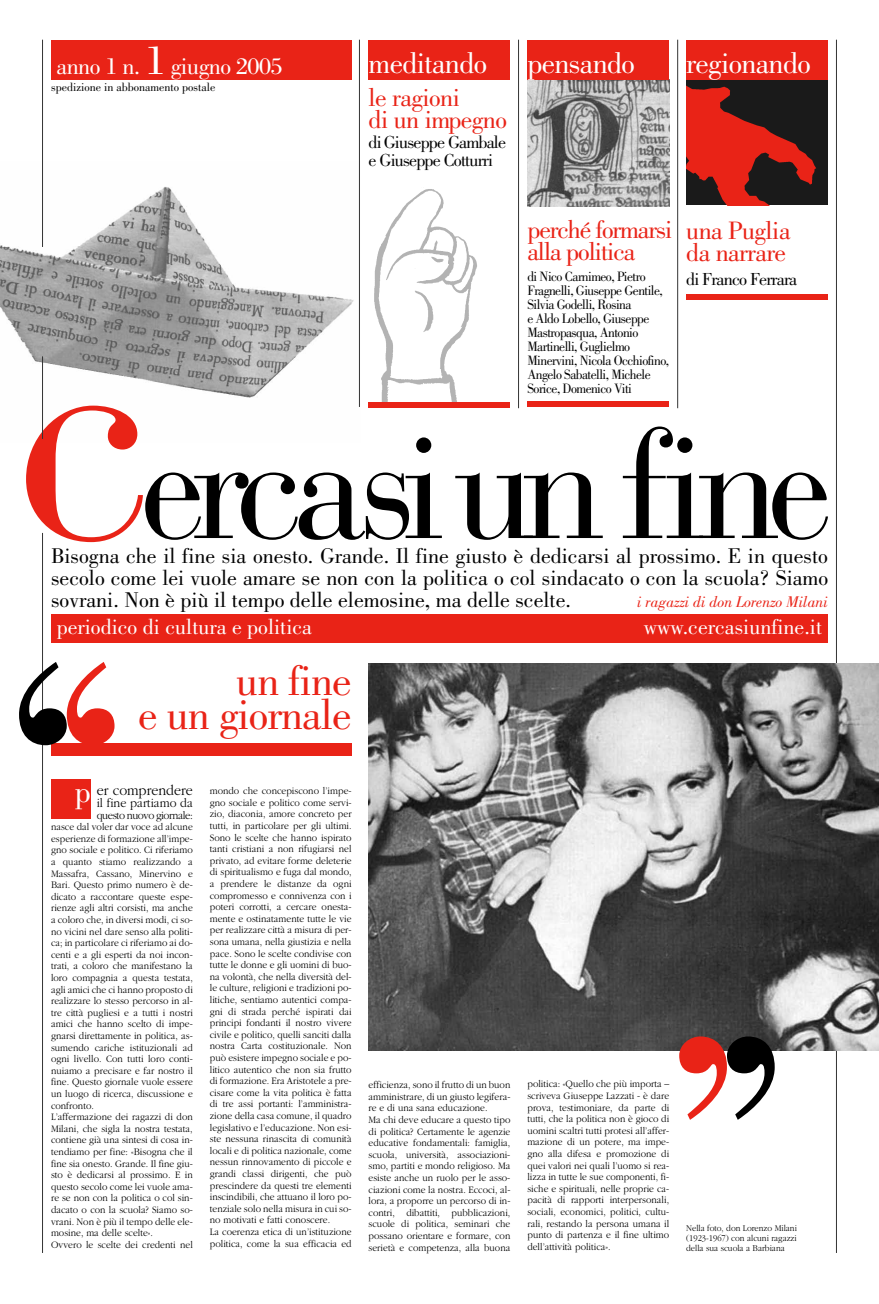
<style>
.page{position:relative;width:879px;height:1304px;background:#fff}
.page>*{position:absolute;margin:0;border:0;box-sizing:border-box;transform-origin:0 0}
.t1{font:318.3px "Bodoni";color:#000}
.t2{font:318.3px "Bodoni";color:#e92317}
.t3{font:151.7px "Bauer Bodoni";letter-spacing:-.075em;color:#000}
.t4{font:43.8px/34.9px "Bodoni";letter-spacing:-.02em;color:#e92317;text-align:right}
.t5{font:32px "Bodoni";color:#fff}
.t6{font:30px "Bodoni";letter-spacing:-.02em;color:#fff}
.t7{font:26px/22px "Bodoni";letter-spacing:-.02em;color:#e92317}
.t8{font:26px/22px "Bodoni";letter-spacing:-.04em;color:#e92317}
.t9{font:24px "Bodoni";letter-spacing:-.02em;color:#fff}
.t10{font:22px/22px "Bodoni";color:#000;text-align:justify}
.t11{font:22px "Bodoni";color:#fff}
.t12{font:18px/18px "Bodoni";letter-spacing:-.045em;color:#000}
.t13{font:italic 16px "Bodoni";letter-spacing:-.005em;color:#e92317}
.t14{font:300 15px "Garamond";color:#000;scale:.93 1}
.t15{font:14px/14px "Bodoni";letter-spacing:-.04em;color:#000;scale:.96 1}
.t16{font:300 13px "Garamond";letter-spacing:.005em;color:#000;scale:.93 1}
.t17{font:12px "Bodoni";color:#000}
.t18{font:300 11.5px "Garamond";letter-spacing:-.04em;color:#000;scale:.93 1}
.t19{font:300 10.3px/11.6px "Garamond";letter-spacing:.005em;color:#000;scale:.93 1}
.t20{font:300 9.1px/10px "Garamond";color:#000;text-align:justify;scale:.93 1}
.s1{font-size:42px}
.s2{font-size:307.5px;color:#e92317}
.s3{color:#e92317}
.s4{color:#000}
</style>
<div class="page">
<img style="left:369px;top:189px;width:141px;height:214px">
<hr style="left:836px;top:40px;width:1px;height:1213px;background:#333">
<hr style="left:42px;top:533px;width:1px;height:720px;background:#333">
<img style="left:369px;top:663px;width:510px;height:388px">
<img style="left:1px;top:162px;width:358px;height:245px">
<img style="left:527px;top:79px;width:142px;height:127px">
<img style="left:686px;top:79px;width:142px;height:126px">
<div style="left:51px;top:615px;width:777px;height:28px;background:#e92317"></div>
<div style="left:686px;top:40px;width:142px;height:39px;background:#e92317"></div>
<div style="left:527px;top:40px;width:142px;height:39px;background:#e92317"></div>
<div style="left:527px;top:401px;width:142px;height:6px;background:#e92317"></div>
<div style="left:51px;top:743px;width:300px;height:13px;background:#e92317"></div>
<div style="left:369px;top:403px;width:141px;height:5px;background:#e92317"></div>
<div style="left:686px;top:294px;width:142px;height:6px;background:#e92317"></div>
<div style="left:369px;top:40px;width:141px;height:39px;background:#e92317"></div>
<div style="left:51px;top:40px;width:300px;height:39px;background:#e92317"></div>
<div style="left:51px;top:779px;width:40px;height:40px;background:#e92317"></div>
<hr style="left:677px;top:40px;width:1px;height:368px;background:#333">
<hr style="left:518px;top:40px;width:1px;height:368px;background:#333">
<hr style="left:359px;top:40px;width:1px;height:367px;background:#333">
<hr style="left:42px;top:40px;width:1px;height:207px;background:#333">
<hr style="left:42px;top:356px;width:1px;height:83px;background:#333">
<h3 class="t9" style="left:57px;top:57px;width:228px">anno 1 n. <span class="s1">1</span> giugno 2005</h3>
<h3 class="t6" style="left:369px;top:52px;width:120px">meditando</h3>
<h3 class="t6" style="left:527px;top:52px;width:109px">pensando</h3>
<h3 class="t6" style="left:686px;top:52px;width:126px">regionando</h3>
<p class="t17" style="left:51px;top:82px;width:166px">spedizione in abbonamento postale</p>
<h3 class="t7" style="left:369px;top:89px;width:140px">le ragioni<br>di un impegno</h3>
<h3 class="t12" style="left:369px;top:135px;width:139px">di Giuseppe Gambale e Giuseppe Cotturri</h3>
<h3 class="t8" style="left:527px;top:221px;width:146px">perché formarsi alla politica</h3>
<h3 class="t15" style="left:527px;top:271px;width:149px">di Nico Carnimeo, Pietro<br>Fragnelli, Giuseppe Gentile,<br>Silvia Godelli, Rosina<br>e Aldo Lobello, Giuseppe<br>Mastropasqua, Antonio<br>Martinelli, Guglielmo<br>Minervini, Nicola Occhiofino,<br>Angelo Sabatelli, Michele<br>Sorice, Domenico Viti</h3>
<h3 class="t7" style="left:686px;top:222px;width:106px">una Puglia da narrare</h3>
<h3 class="t12" style="left:686px;top:272px;width:112px">di Franco Ferrara</h3>
<h2 class="t3" style="left:14px;top:431px;width:820px"><span class="s2">c</span>ercasiun fine</h2>
<h3 class="t10" style="left:51px;top:547px;width:778px">Bisogna che il fine sia onesto. Grande. Il fine giusto è dedicarsi al prossimo. E in questo secolo come lei vuole amare se non con la politica o col sindacato o con la scuola? Siamo sovrani. Non è più il tempo delle elemosine, ma delle scelte.</h3>
<h3 class="t11" style="left:57px;top:619px;width:257px">periodico di cultura e politica</h3>
<h3 class="t11" style="left:643px;top:619px;width:180px">www.cercasiunfine.it</h3>
<h3 class="t13" style="left:637px;top:596px;width:192px">i ragazzi di don Lorenzo Milani</h3>
<h1 class="t1" style="left:6px;top:652px;width:120px">‘<span class="s3">‘</span></h1>
<h3 class="t4" style="left:138px;top:667px;width:215px">un fine<br>e un giornale</h3>
<h3 class="t14" style="left:97px;top:781px;width:105px">er comprendere</h3>
<p class="t16" style="left:97px;top:795px;width:105px">il fine partiamo da</p>
<p class="t18" style="left:97px;top:808px;width:105px">questo nuovo giornale:</p>
<p class="t19" style="left:51px;top:821px;width:154px">nasce dal voler dar voce ad alcune esperienze di formazione all’impe&shy;gno sociale e politico. Ci riferiamo a quanto stiamo realizzando a Massafra, Cassano, Minervino e Bari. Questo primo numero è de&shy;dicato a raccontare queste espe&shy;rienze agli altri corsisti, ma anche a coloro che, in diversi modi, ci so&shy;no vicini nel dare senso alla politi&shy;ca; in particolare ci riferiamo ai do&shy;centi e a gli esperti da noi incon&shy;trati, a coloro che manifestano la loro compagnia a questa testata, agli amici che ci hanno proposto di realizzare lo stesso percorso in al&shy;tre città pugliesi e a tutti i nostri amici che hanno scelto di impe&shy;gnarsi direttamente in politica, as&shy;sumendo cariche istituzionali ad ogni livello. Con tutti loro conti&shy;nuiamo a precisare e far nostro il fine. Questo giornale vuole essere un luogo di ricerca, discussione e confronto.<br>L’affermazione dei ragazzi di don Milani, che sigla la nostra testata, contiene già una sintesi di cosa in&shy;tendiamo per fine: «Bisogna che il fine sia onesto. Grande. Il fine giu&shy;sto è dedicarsi al prossimo. E in questo secolo come lei vuole ama&shy;re se non con la politica o col sin&shy;dacato o con la scuola? Siamo so&shy;vrani. Non è più il tempo delle ele&shy;mosine, ma delle scelte».<br>Ovvero le scelte dei credenti nel</p>
<h3 class="t5" style="left:75px;top:779px;width:17px">p</h3>
<p class="t19" style="left:210px;top:785px;width:154px">mondo che concepiscono l’impe&shy;gno sociale e politico come servi&shy;zio, diaconia, amore concreto per tutti, in particolare per gli ultimi.<br>Sono le scelte che hanno ispirato tanti cristiani a non rifugiarsi nel privato, ad evitare forme deleterie di spiritualismo e fuga dal mondo, a prendere le distanze da ogni compromesso e connivenza con i poteri corrotti, a cercare onesta&shy;mente e ostinatamente tutte le vie per realizzare città a misura di per&shy;sona umana, nella giustizia e nella pace. Sono le scelte condivise con tutte le donne e gli uomini di buo&shy;na volontà, che nella diversità del&shy;le culture, religioni e tradizioni po&shy;litiche, sentiamo autentici compa&shy;gni di strada perché ispirati dai principi fondanti il nostro vivere civile e politico, quelli sanciti dalla nostra Carta costituzionale. Non può esistere impegno sociale e po&shy;litico autentico che non sia frutto di formazione. Era Aristotele a pre&shy;cisare come la vita politica è fatta di tre assi portanti: l’amministra&shy;zione della casa comune, il quadro legislativo e l’educazione. Non esi&shy;ste nessuna rinascita di comunità locali e di politica nazionale, come nessun rinnovamento di piccole e grandi classi dirigenti, che può prescindere da questi tre elementi inscindibili, che attuano il loro po&shy;tenziale solo nella misura in cui so&shy;no motivati e fatti conoscere.<br>La coerenza etica di un’istituzione politica, come la sua efficacia ed</p>
<p class="t19" style="left:369px;top:1079px;width:154px">efficienza, sono il frutto di un buon amministrare, di un giusto legifera&shy;re e di una sana educazione.<br>Ma chi deve educare a questo tipo di politica? Certamente le agenzie educative fondamentali: famiglia, scuola, università, associazioni&shy;smo, partiti e mondo religioso. Ma esiste anche un ruolo per le asso&shy;ciazioni come la nostra. Eccoci, al&shy;lora, a proporre un percorso di in&shy;contri, dibattiti, pubblicazioni, scuole di politica, seminari che possano orientare e formare, con serietà e competenza, alla buona</p>
<p class="t19" style="left:527px;top:1078px;width:154px;text-align:justify">politica: «Quello che più importa – scriveva Giuseppe Lazzati - è dare prova, testimoniare, da parte di tutti, che la politica non è gioco di uomini scaltri tutti protesi all’affer&shy;mazione di un potere, ma impe&shy;gno alla difesa e promozione di quei valori nei quali l’uomo si rea&shy;lizza in tutte le sue componenti, fi&shy;siche e spirituali, nelle proprie ca&shy;pacità di rapporti interpersonali, sociali, economici, politici, cultu&shy;rali, restando la persona umana il punto di partenza e il fine ultimo dell’attività politica».</p>
<h1 class="t2" style="left:788px;top:1130px;width:120px;rotate:-180deg">‘<span class="s4">‘</span></h1>
<p class="t20" style="left:686px;top:1223px;width:120px">Nella foto, don Lorenzo Milani (1923-1967) con alcuni ragazzi della sua scuola a Barbiana</p>
</div>
